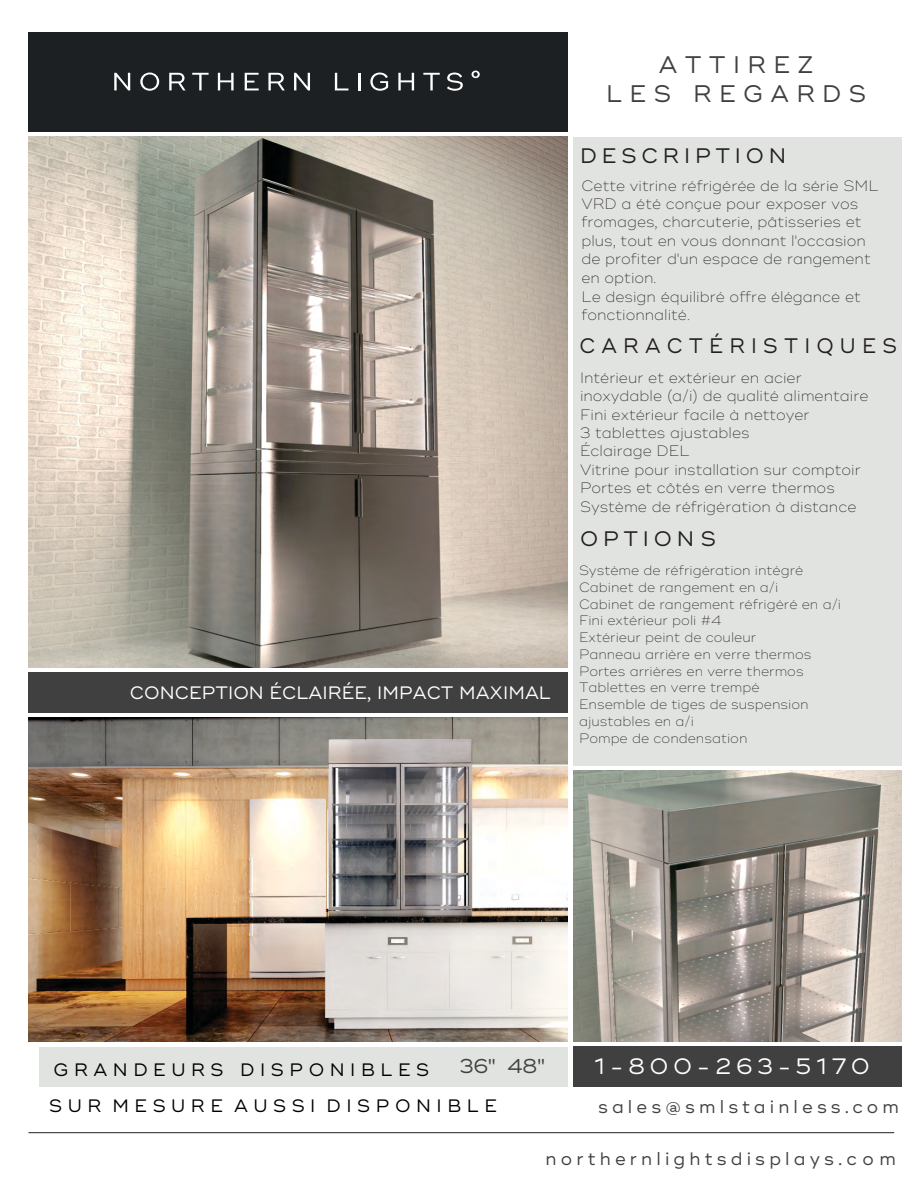
<style>
.page{position:relative;width:918px;height:1188px;background:#fff}
.page>*{position:absolute;margin:0;border:0;box-sizing:border-box;transform-origin:0 0}
.t1{font:24px/28.8px "Ridley Grotesk";color:#404041;text-align:center}
.t2{font:22.35px "Ridley Grotesk";letter-spacing:.23em;color:#fff}
.t3{font:21px "Ridley Grotesk";letter-spacing:.23em;color:#231f20}
.t4{font:21px "Ridley Grotesk";letter-spacing:.23em;color:#231f20;scale:.96 1}
.t5{font:20.1px "Ridley Grotesk";color:#404041}
.t6{font:18px "Ridley Grotesk";letter-spacing:.23em;color:#404041}
.t7{font:18px/36.5px "Ridley Grotesk";color:#000}
.t8{font:18px "Ridley Grotesk";color:#fff}
.t9{font:200 15px/18.5px "Ridley Grotesk";color:#231f20}
.t10{font:200 13.5px/16.8px "Ridley Grotesk";color:#231f20}
</style>
<div class="page">
<div style="left:28px;top:672px;width:540px;height:40px;background:#404041"></div>
<div style="left:573px;top:137px;width:328px;height:628px;background:#e1e3e0"></div>
<div style="left:573px;top:1046px;width:328px;height:41px;background:#404041"></div>
<hr style="left:29px;top:1132px;width:865px;height:1px;background:#231f20">
<img style="left:28px;top:718px;width:540px;height:324px">
<div style="left:39px;top:1047px;width:529px;height:40px;background:#e1e3e0"></div>
<img style="left:573px;top:770px;width:328px;height:272px">
<img style="left:28px;top:137px;width:540px;height:530px">
<div style="left:28px;top:32px;width:540px;height:100px;background:#1d2022"></div>
<svg style="left:114px;top:73px;width:16px;height:17px"></svg>
<svg style="left:140px;top:73px;width:19px;height:18px"></svg>
<svg style="left:169px;top:73px;width:17px;height:17px"></svg>
<svg style="left:192px;top:73px;width:17px;height:17px"></svg>
<svg style="left:218px;top:73px;width:16px;height:17px"></svg>
<svg style="left:245px;top:73px;width:14px;height:17px"></svg>
<svg style="left:268px;top:73px;width:17px;height:17px"></svg>
<svg style="left:294px;top:73px;width:16px;height:17px"></svg>
<svg style="left:335px;top:73px;width:13px;height:17px"></svg>
<svg style="left:358px;top:73px;width:2px;height:17px"></svg>
<svg style="left:370px;top:73px;width:18px;height:18px"></svg>
<svg style="left:398px;top:73px;width:16px;height:17px"></svg>
<svg style="left:423px;top:73px;width:17px;height:17px"></svg>
<svg style="left:447px;top:73px;width:16px;height:18px"></svg>
<svg style="left:472px;top:71px;width:8px;height:7px"></svg>
<h1 class="t1" style="left:606px;top:51px;width:262px">A T T I R E Z<br>L E S R E G A R D S</h1>
<h3 class="t3" style="left:580px;top:143px;width:208px">DESCRIPTION</h3>
<p class="t9" style="left:581px;top:176px;width:299px">Cette vitrine réfrigérée de la série SML<br>VRD a été conçue pour exposer vos fromages, charcuterie, pâtisseries et plus, tout en vous donnant l'occasion de profiter d'un espace de rangement en option.<br>Le design équilibré offre élégance et fonctionnalité.</p>
<h3 class="t4" style="left:579px;top:334px;width:332px">C A R A C T É R I S T I Q U E S</h3>
<p class="t9" style="left:580px;top:369px;width:290px">Intérieur et extérieur en acier inoxydable (a/i) de qualité alimentaire<br>Fini extérieur facile à nettoyer<br>3 tablettes ajustables<br>Éclairage DEL<br>Vitrine pour installation sur comptoir<br>Portes et côtés en verre thermos<br>Système de réfrigération à distance</p>
<p class="t8" style="left:130px;top:682px;width:423px">CONCEPTION ÉCLAIRÉE, IMPACT MAXIMAL</p>
<h3 class="t3" style="left:580px;top:526px;width:138px">OPTION S</h3>
<p class="t10" style="left:579px;top:562px;width:264px">Système de réfrigération intégré<br>Cabinet de rangement en a/i<br>Cabinet de rangement réfrigéré en a/i<br>Fini extérieur poli #4<br>Extérieur peint de couleur<br>Panneau arrière en verre thermos<br>Portes arrières en verre thermos<br>Tablettes en verre trempé<br>Ensemble de tiges de suspension ajustables en a/i<br>Pompe de condensation</p>
<h2 class="t2" style="left:595px;top:1053px;width:276px">1-800-263-5170</h2>
<p class="t6" style="left:598px;top:1095px;width:302px">sales@smlstainless.com</p>
<p class="t6" style="left:546px;top:1148px;width:352px">n o r t h e r n l i g h t s d i s p l a y s . c o m</p>
<h3 class="t5" style="left:460px;top:1054px;width:87px">36" 48"</h3>
<p class="t7" style="left:49px;top:1052px;width:449px">G R A N D E U R S D I S P O N I B L E S<br>S U R M E S U R E A U S S I D I S P O N I B L E</p>
</div>
